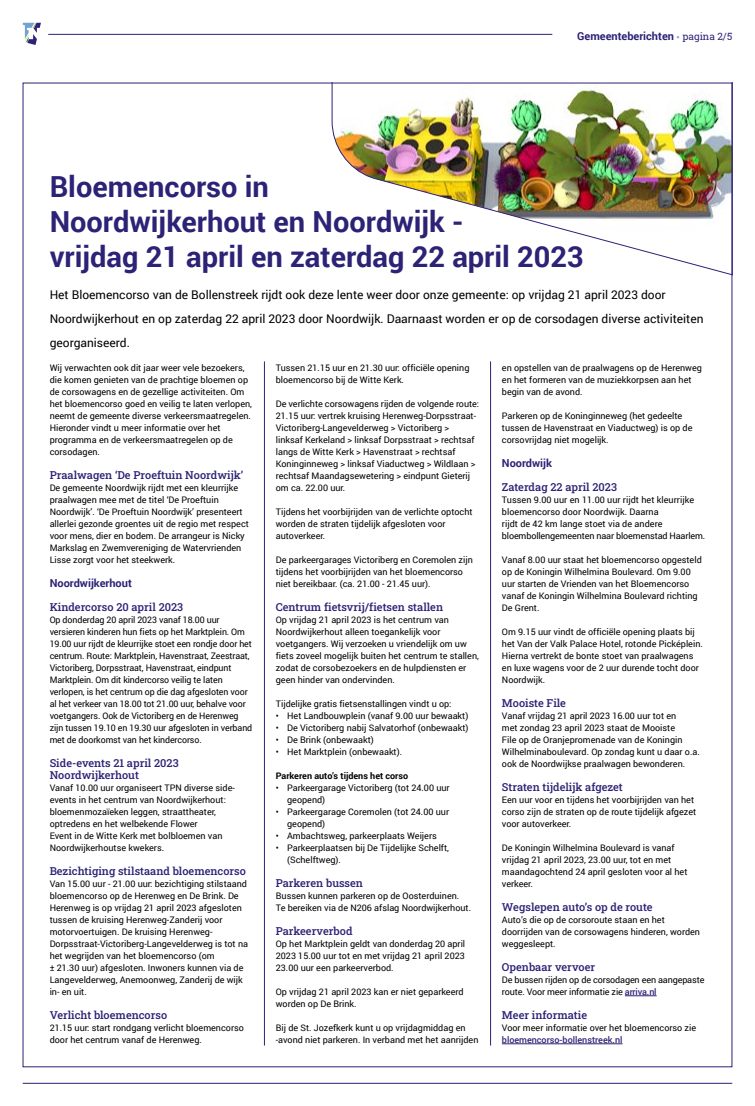
<style>
.page{position:relative;width:755px;height:1106px;background:#fff}
.page>*{position:absolute;margin:0;border:0;box-sizing:border-box;transform-origin:0 0}
._05_Kop_Artikel_Groo{font:700 29px/35px "Roboto";color:#2c2276}
._01_Body_Tekst-Inlei{font:12px/24px "Roboto";color:#000}
._07_Kopje_Alinea_11p{font:500 11px/12px "Roboto Slab";color:#2c2276}
._07_Kopje_Alinea_11p-2{font:700 11px "Roboto";color:#2c2276}
._02_Body_Tekst-Plain{font:9px/12px "Roboto";color:#000}
._02_Body_Tekst-Plain-2{font:700 9px "Roboto";color:#000}
._02_Body_Tekst-Plain-3{font:500 9px "Roboto";color:#2c2276}
.s1{font-family:"Roboto Slab";font-weight:400;font-size:10px}
.s2{font-weight:500;color:#2c2276}
</style>
<div class="page">
<hr style="left:49px;top:34px;width:502px;height:1px;background:#2c2276">
<svg style="left:23px;top:23px;width:18px;height:22px"></svg>
<hr style="left:23px;top:1083px;width:708px;height:1px;background:#2c2276">
<img style="left:331px;top:85px;width:398px;height:190px">
<hr style="left:624px;top:995px;width:32px;height:1px;background:#2c2276">
<hr style="left:501px;top:1043px;width:121px;height:1px;background:#2c2276">
<hr style="left:264px;top:361px;width:1px;height:684px;background:#2c2276">
<hr style="left:490px;top:361px;width:1px;height:684px;background:#2c2276">
<p class="_07_Kopje_Alinea_11p-2" style="left:576px;top:28px;width:156px">Gemeenteberichten <sub>•</sub> <span class="s1">pagina 2/5</span></p>
<p class="_05_Kop_Artikel_Groo" style="left:50px;top:168px;width:535px">Bloemencorso in<br>Noordwijkerhout en Noordwijk -<br>vrijdag 21 april en zaterdag 22 april 2023</p>
<p class="_01_Body_Tekst-Inlei" style="left:50px;top:282px;width:655px">Het Bloemencorso van de Bollenstreek rijdt ook deze lente weer door onze gemeente: op vrijdag 21 april 2023 door<br>Noordwijkerhout en op zaterdag 22 april 2023 door Noordwijk. Daarnaast worden er op de corsodagen diverse activiteiten georganiseerd.</p>
<p class="_02_Body_Tekst-Plain" style="left:50px;top:361px;width:204px">Wij verwachten ook dit jaar weer vele bezoekers, die komen genieten van de prachtige bloemen op de corsowagens en de gezellige activiteiten. Om het bloemencorso goed en veilig te laten verlopen, neemt de gemeente diverse verkeersmaatregelen.<br>Hieronder vindt u meer informatie over het programma en de verkeersmaatregelen op de corsodagen.</p>
<p class="_07_Kopje_Alinea_11p" style="left:50px;top:468px;width:195px">Praalwagen ‘De Proeftuin Noordwijk’</p>
<p class="_02_Body_Tekst-Plain" style="left:50px;top:481px;width:200px">De gemeente Noordwijk rijdt met een kleurrijke praalwagen mee met de titel ‘De Proeftuin Noordwijk’. ‘De Proeftuin Noordwijk’ presenteert allerlei gezonde groentes uit de regio met respect voor mens, dier en bodem. De arrangeur is Nicky Markslag en Zwemvereniging de Watervrienden Lisse zorgt voor het steekwerk.</p>
<p class="_07_Kopje_Alinea_11p-2" style="left:50px;top:575px;width:84px">Noordwijkerhout</p>
<p class="_07_Kopje_Alinea_11p" style="left:50px;top:600px;width:135px">Kindercorso 20 april 2023</p>
<p class="_02_Body_Tekst-Plain" style="left:50px;top:613px;width:204px">Op donderdag 20 april 2023 vanaf 18.00 uur versieren kinderen hun fiets op het Marktplein. Om 19.00 uur rijdt de kleurrijke stoet een rondje door het centrum. Route: Marktplein, Havenstraat, Zeestraat, Victoriberg, Dorpsstraat, Havenstraat, eindpunt Marktplein. Om dit kindercorso veilig te laten verlopen, is het centrum op die dag afgesloten voor al het verkeer van 18.00 tot 21.00 uur, behalve voor voetgangers. Ook de Victoriberg en de Herenweg zijn tussen 19.10 en 19.30 uur afgesloten in verband met de doorkomst van het kindercorso.</p>
<p class="_07_Kopje_Alinea_11p" style="left:50px;top:756px;width:130px">Side-events 21 april 2023<br>Noordwijkerhout</p>
<p class="_02_Body_Tekst-Plain" style="left:50px;top:781px;width:187px">Vanaf 10.00 uur organiseert TPN diverse side&shy;events in het centrum van Noordwijkerhout: bloemenmozaïeken leggen, straattheater, optredens en het welbekende Flower<br>Event in de Witte Kerk met bolbloemen van Noordwijkerhoutse kwekers.</p>
<p class="_07_Kopje_Alinea_11p" style="left:50px;top:864px;width:197px">Bezichtiging stilstaand bloemencorso</p>
<p class="_02_Body_Tekst-Plain" style="left:50px;top:877px;width:200px">Van 15.00 uur - 21.00 uur: bezichtiging stilstaand bloemencorso op de Herenweg en De Brink. De Herenweg is op vrijdag 21 april 2023 afgesloten tussen de kruising Herenweg-Zanderij voor motorvoertuigen. De kruising Herenweg-Dorpsstraat-Victoriberg-Langevelderweg is tot na het wegrijden van het bloemencorso (om<br>± 21.30 uur) afgesloten. Inwoners kunnen via de Langevelderweg, Anemoonweg, Zanderij de wijk in- en uit.</p>
<p class="_07_Kopje_Alinea_11p" style="left:50px;top:1008px;width:119px">Verlicht bloemencorso</p>
<p class="_02_Body_Tekst-Plain" style="left:50px;top:1021px;width:196px">21.15 uur: start rondgang verlicht bloemencorso door het centrum vanaf de Herenweg.</p>
<p class="_02_Body_Tekst-Plain" style="left:275px;top:361px;width:195px">Tussen 21.15 uur en 21.30 uur: officiële opening bloemencorso bij de Witte Kerk.</p>
<p class="_02_Body_Tekst-Plain" style="left:275px;top:397px;width:205px">De verlichte corsowagens rijden de volgende route:</p>
<p class="_02_Body_Tekst-Plain" style="left:275px;top:409px;width:202px">21.15 uur: vertrek kruising Herenweg-Dorpsstraat-Victoriberg-Langevelderweg &gt; Victoriberg &gt; linksaf Kerkeland &gt; linksaf Dorpsstraat &gt; rechtsaf langs de Witte Kerk &gt; Havenstraat &gt; rechtsaf Koninginneweg &gt; linksaf Viaductweg &gt; Wildlaan &gt; rechtsaf Maandagsewetering &gt; eindpunt Gieterij om ca. 22.00 uur.</p>
<p class="_02_Body_Tekst-Plain" style="left:275px;top:505px;width:198px">Tijdens het voorbijrijden van de verlichte optocht worden de straten tijdelijk afgesloten voor autoverkeer.</p>
<p class="_02_Body_Tekst-Plain" style="left:275px;top:553px;width:198px">De parkeergarages Victoriberg en Coremolen zijn tijdens het voorbijrijden van het bloemencorso niet bereikbaar. (ca. 21.00 - 21.45 uur).</p>
<p class="_07_Kopje_Alinea_11p" style="left:275px;top:600px;width:169px">Centrum fietsvrij/fietsen stallen</p>
<p class="_02_Body_Tekst-Plain" style="left:275px;top:613px;width:204px">Op vrijdag 21 april 2023 is het centrum van Noordwijkerhout alleen toegankelijk voor voetgangers. Wij verzoeken u vriendelijk om uw fiets zoveel mogelijk buiten het centrum te stallen, zodat de corsobezoekers en de hulpdiensten er geen hinder van ondervinden.</p>
<p class="_02_Body_Tekst-Plain" style="left:275px;top:697px;width:177px">Tijdelijke gratis fietsenstallingen vindt u op:</p>
<p class="_02_Body_Tekst-Plain" style="left:275px;top:709px;width:194px">• Het Landbouwplein (vanaf 9.00 uur bewaakt)</p>
<p class="_02_Body_Tekst-Plain" style="left:275px;top:721px;width:194px">• De Victoriberg nabij Salvatorhof (onbewaakt)</p>
<p class="_02_Body_Tekst-Plain" style="left:275px;top:733px;width:99px">• De Brink (onbewaakt)</p>
<p class="_02_Body_Tekst-Plain" style="left:275px;top:745px;width:128px">• Het Marktplein (onbewaakt).</p>
<p class="_02_Body_Tekst-Plain-2" style="left:275px;top:769px;width:134px">Parkeren auto’s tijdens het corso</p>
<p class="_02_Body_Tekst-Plain" style="left:287px;top:781px;width:164px;text-indent:-11px">• Parkeergarage Victoriberg (tot 24.00 uur geopend)</p>
<p class="_02_Body_Tekst-Plain" style="left:287px;top:805px;width:163px;text-indent:-11px">• Parkeergarage Coremolen (tot 24.00 uur geopend)</p>
<p class="_02_Body_Tekst-Plain" style="left:275px;top:829px;width:162px">• Ambachtsweg, parkeerplaats Weijers</p>
<p class="_02_Body_Tekst-Plain" style="left:287px;top:841px;width:163px;text-indent:-11px">• Parkeerplaatsen bij De Tijdelijke Schelft, (Schelftweg).</p>
<p class="_07_Kopje_Alinea_11p" style="left:275px;top:876px;width:89px">Parkeren bussen</p>
<p class="_02_Body_Tekst-Plain" style="left:275px;top:889px;width:197px">Bussen kunnen parkeren op de Oosterduinen.<br>Te bereiken via de N206 afslag Noordwijkerhout.</p>
<p class="_07_Kopje_Alinea_11p" style="left:275px;top:924px;width:78px">Parkeerverbod</p>
<p class="_02_Body_Tekst-Plain" style="left:275px;top:937px;width:191px;text-align:justify">Op het Marktplein geldt van donderdag 20 april 2023 15.00 uur tot en met vrijdag 21 april 2023<br>23.00 uur een parkeerverbod.</p>
<p class="_02_Body_Tekst-Plain" style="left:275px;top:985px;width:189px">Op vrijdag 21 april 2023 kan er niet geparkeerd worden op De Brink.</p>
<p class="_02_Body_Tekst-Plain" style="left:275px;top:1021px;width:204px">Bij de St. Jozefkerk kunt u op vrijdagmiddag en -avond niet parkeren. In verband met het aanrijden</p>
<p class="_02_Body_Tekst-Plain" style="left:501px;top:361px;width:201px">en opstellen van de praalwagens op de Herenweg en het formeren van de muziekkorpsen aan het begin van de avond.</p>
<p class="_02_Body_Tekst-Plain" style="left:501px;top:409px;width:192px">Parkeren op de Koninginneweg (het gedeelte tussen de Havenstraat en Viaductweg) is op de corsovrijdag niet mogelijk.</p>
<p class="_07_Kopje_Alinea_11p-2" style="left:501px;top:455px;width:52px">Noordwijk</p>
<p class="_07_Kopje_Alinea_11p" style="left:501px;top:480px;width:116px">Zaterdag 22 april 2023</p>
<p class="_02_Body_Tekst-Plain" style="left:501px;top:493px;width:205px">Tussen 9.00 uur en 11.00 uur rijdt het kleurrijke bloemencorso door Noordwijk. Daarna<br>rijdt de 42 km lange stoet via de andere bloembollengemeenten naar bloemenstad Haarlem.</p>
<p class="_02_Body_Tekst-Plain" style="left:501px;top:553px;width:201px">Vanaf 8.00 uur staat het bloemencorso opgesteld op de Koningin Wilhelmina Boulevard. Om 9.00 uur starten de Vrienden van het Bloemencorso vanaf de Koningin Wilhelmina Boulevard richting De Grent.</p>
<p class="_02_Body_Tekst-Plain" style="left:501px;top:625px;width:202px">Om 9.15 uur vindt de officiële opening plaats bij het Van der Valk Palace Hotel, rotonde Picképlein.<br>Hierna vertrekt de bonte stoet van praalwagens en luxe wagens voor de 2 uur durende tocht door Noordwijk.</p>
<p class="_07_Kopje_Alinea_11p" style="left:501px;top:696px;width:66px">Mooiste File</p>
<p class="_02_Body_Tekst-Plain" style="left:501px;top:709px;width:199px">Vanaf vrijdag 21 april 2023 16.00 uur tot en<br>met zondag 23 april 2023 staat de Mooiste<br>File op de Oranjepromenade van de Koningin Wilhelminaboulevard. Op zondag kunt u daar o.a. ook de Noordwijkse praalwagen bewonderen.</p>
<p class="_07_Kopje_Alinea_11p" style="left:501px;top:780px;width:122px">Straten tijdelijk afgezet</p>
<p class="_02_Body_Tekst-Plain" style="left:501px;top:793px;width:196px">Een uur voor en tijdens het voorbijrijden van het corso zijn de straten op de route tijdelijk afgezet voor autoverkeer.</p>
<p class="_02_Body_Tekst-Plain" style="left:501px;top:841px;width:187px">De Koningin Wilhelmina Boulevard is vanaf vrijdag 21 april 2023, 23.00 uur, tot en met maandagochtend 24 april gesloten voor al het verkeer.</p>
<p class="_07_Kopje_Alinea_11p" style="left:501px;top:900px;width:152px">Wegslepen auto’s op de route</p>
<p class="_02_Body_Tekst-Plain" style="left:501px;top:913px;width:199px">Auto’s die op de corsoroute staan en het doorrijden van de corsowagens hinderen, worden weggesleept.</p>
<p class="_07_Kopje_Alinea_11p" style="left:501px;top:960px;width:95px">Openbaar vervoer</p>
<p class="_02_Body_Tekst-Plain" style="left:501px;top:973px;width:204px">De bussen rijden op de corsodagen een aangepaste route. Voor meer informatie zie <span class="s2">arriva.nl</span></p>
<p class="_07_Kopje_Alinea_11p" style="left:501px;top:1008px;width:87px">Meer informatie</p>
<p class="_02_Body_Tekst-Plain" style="left:501px;top:1021px;width:196px">Voor meer informatie over het bloemencorso zie</p>
<p class="_02_Body_Tekst-Plain-3" style="left:501px;top:1033px;width:122px">bloemencorso-bollenstreek.nl</p>
</div>
